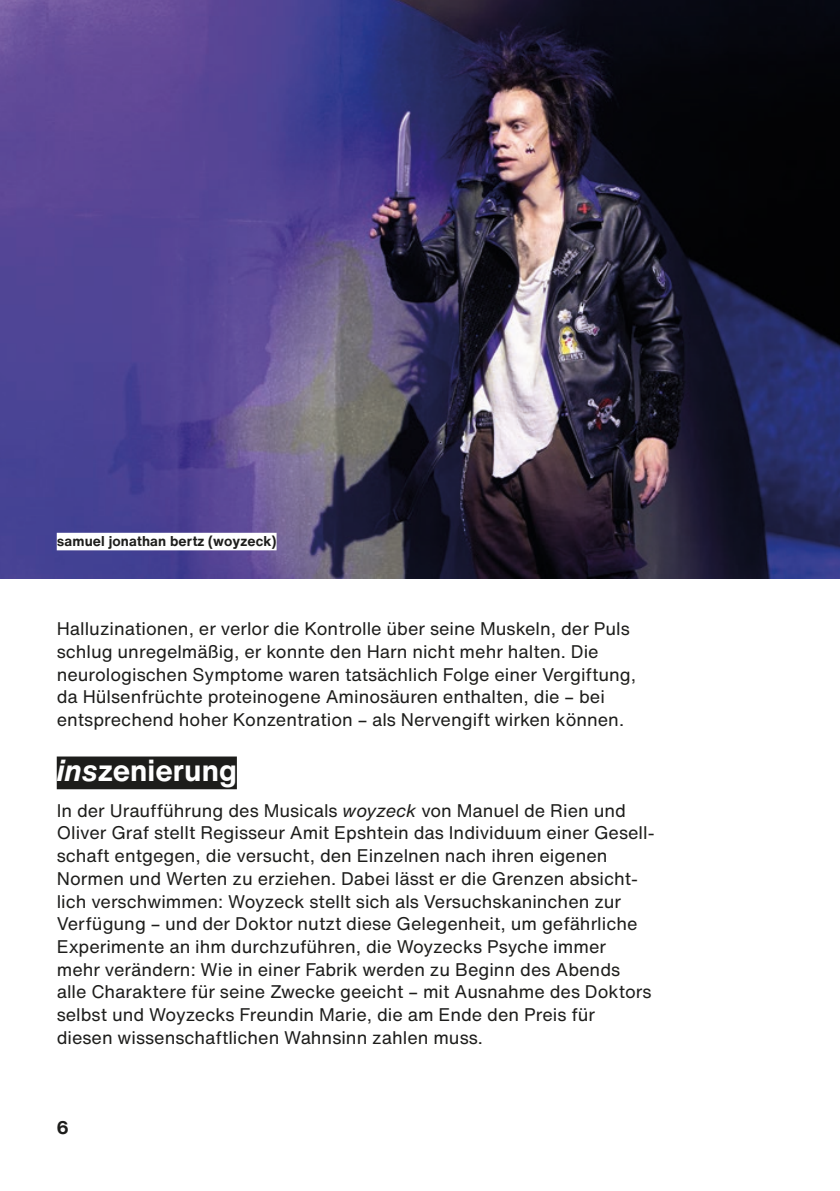
<style>
.page{position:relative;width:840px;height:1191px;background:#fff}
.page>*{position:absolute;margin:0;border:0;box-sizing:border-box;transform-origin:0 0}
.t1{font:700 30px "Helvetica Now Text";color:#fff}
.t2{font:18px/22.6px "Helvetica Now Text";color:#1d1d1b}
.t3{font:700 18px "Helvetica Now Text";color:#1d1d1b}
.t4{font:700 14px "Helvetica Now Text";letter-spacing:.01em;color:#1d1d1b}
.s1{font-style:italic}
</style>
<div class="page">
<div style="left:57px;top:756px;width:180px;height:33px;background:#1d1d1b"></div>
<img style="left:0;top:0;width:839px;height:578px">
<div style="left:57px;top:533px;width:219px;height:17px;background:#fff"></div>
<p class="t4" style="left:57px;top:530px;width:221px">samuel jonathan bertz (woyzeck)</p>
<p class="t2" style="left:57px;top:617px;width:580px">Halluzinationen, er verlor die Kontrolle über seine Muskeln, der Puls schlug unregelmäßig, er konnte den Harn nicht mehr halten. Die neurologischen Symptome waren tatsächlich Folge einer Vergiftung, da Hülsenfrüchte proteinogene Aminosäuren enthalten, die – bei entsprechend hoher Konzentration – als Nervengift wirken können.</p>
<h1 class="t1" style="left:57px;top:748px;width:181px"><span class="s1">ins</span>zenierung</h1>
<p class="t2" style="left:57px;top:798px;width:599px">In der Uraufführung des Musicals <span class="s1">woyzeck</span> von Manuel de Rien und Oliver Graf stellt Regisseur Amit Epshtein das Individuum einer Gesell&shy;schaft entgegen, die versucht, den Einzelnen nach ihren eigenen Normen und Werten zu erziehen. Dabei lässt er die Grenzen absicht&shy;lich verschwimmen: Woyzeck stellt sich als Versuchskaninchen zur Verfügung – und der Doktor nutzt diese Gelegenheit, um gefährliche Experimente an ihm durchzuführen, die Woyzecks Psyche immer<br>mehr verändern: Wie in einer Fabrik werden zu Beginn des Abends alle Charaktere für seine Zwecke geeicht – mit Ausnahme des Doktors selbst und Woyzecks Freundin Marie, die am Ende den Preis für diesen wissenschaftlichen Wahnsinn zahlen muss.</p>
<p class="t3" style="left:57px;top:1114px;width:13px">6</p>
</div>
